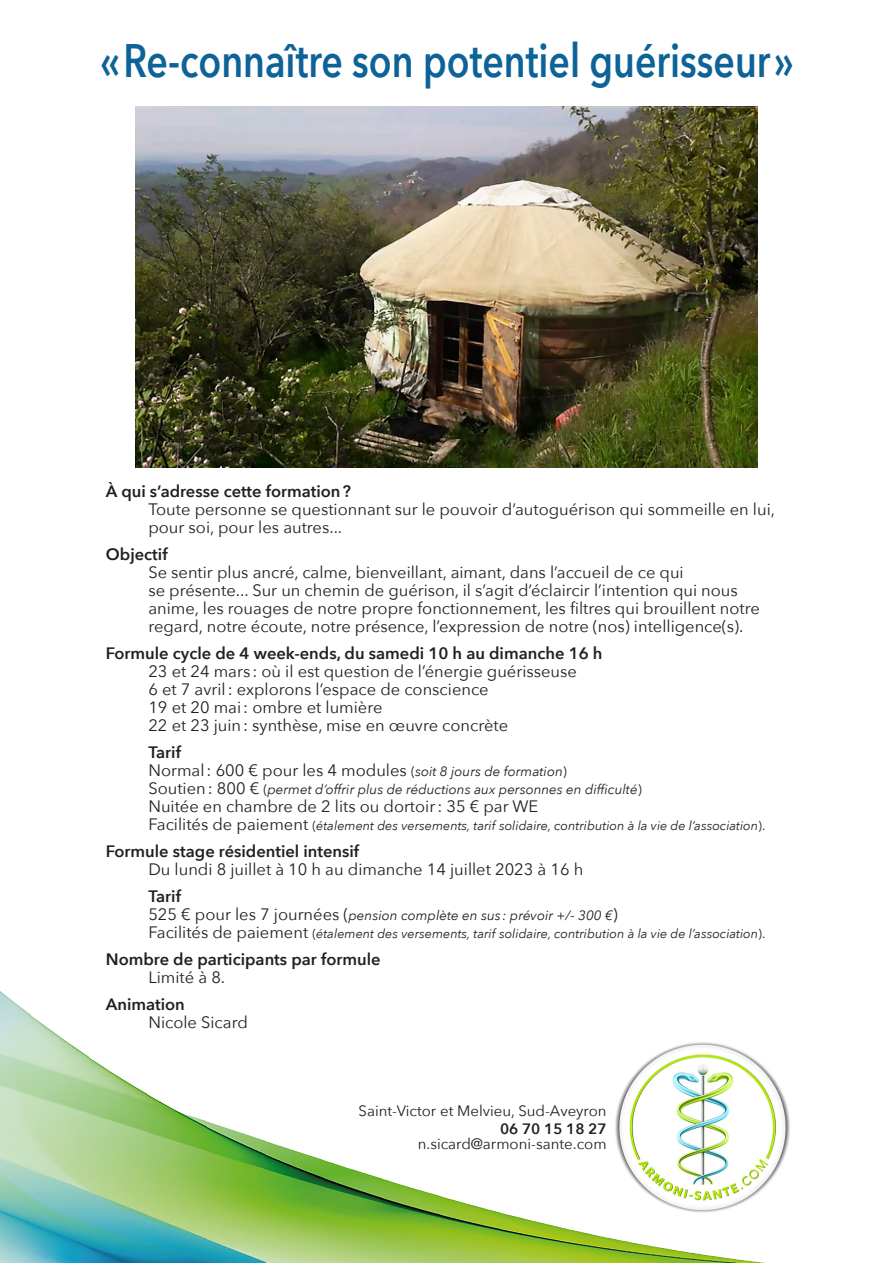
<style>
.page{position:relative;width:893px;height:1263px;background:#fff}
.page>*{position:absolute;margin:0;border:0;box-sizing:border-box;transform-origin:0 0}
.t1{font:600 46.8px "Avenir Next";color:#0d6298;scale:.8 1}
.t2{font:16.5px/18px "Avenir Next";color:#231f20}
.t3{font:600 16.5px "Avenir Next";color:#231f20}
.t4{font:15px "Avenir Next";color:#231f20}
.t5{font:600 15px "Avenir Next";color:#231f20}
.t6{font:italic 13.5px "Avenir Next";color:#231f20}
.t7{font:italic 12.75px "Avenir Next";color:#231f20}
.s1{font-size:13.5px}
.s2{font-style:italic;font-size:13.5px}
.s3{font-style:normal;font-size:16.5px}
.s4{font-style:normal}
</style>
<div class="page">
<img style="left:0;top:991px;width:767px;height:272px">
<img style="left:613px;top:1039px;width:177px;height:179px">
<img style="left:135px;top:106px;width:622px;height:361px">
<p class="t1" style="left:100px;top:20px;width:868px">«Re-connaître son potentiel guérisseur»</p>
<p class="t3" style="left:106px;top:477px;width:247px">À qui s’adresse cette formation?</p>
<p class="t2" style="left:148px;top:499px;width:628px">Toute personne se questionnant sur le pouvoir d’autoguérison qui sommeille en lui, pour soi, pour les autres...</p>
<p class="t3" style="left:106px;top:540px;width:63px">Objectif</p>
<p class="t2" style="left:148px;top:562px;width:613px">Se sentir plus ancré, calme, bienveillant, aimant, dans l’accueil de ce qui<br>se présente... Sur un chemin de guérison, il s’agit d’éclaircir l’intention qui nous anime, les rouages de notre propre fonctionnement, les filtres qui brouillent notre regard, notre écoute, notre présence, l’expression de notre (nos) intelligence(s).</p>
<p class="t3" style="left:106px;top:639px;width:498px">Formule cycle de 4 week-ends, du samedi 10 h au dimanche 16 h</p>
<p class="t2" style="left:148px;top:661px;width:430px">23 et 24 mars : où il est question de l’énergie guérisseuse</p>
<p class="t2" style="left:148px;top:679px;width:342px">6 et 7 avril: explorons l’espace de conscience</p>
<p class="t2" style="left:148px;top:697px;width:236px">19 et 20 mai: ombre et lumière</p>
<p class="t2" style="left:148px;top:715px;width:361px">22 et 23 juin: synthèse, mise en œuvre concrète</p>
<p class="t3" style="left:148px;top:738px;width:34px">Tarif</p>
<p class="t2" style="left:148px;top:760px;width:420px">Normal: 600 € pour les 4 modules <span class="s1">(</span><span class="s2">soit 8 jours de formation</span><span class="s1">)</span></p>
<p class="t6" style="left:148px;top:778px;width:495px"><span class="s3">Soutien: 800 €</span> <span class="s4">(</span>permet d’offrir plus de réductions aux personnes en difficulté<span class="s4">)</span></p>
<p class="t2" style="left:148px;top:796px;width:391px">Nuitée en chambre de 2 lits ou dortoir: 35 € par WE</p>
<p class="t7" style="left:148px;top:814px;width:618px"><span class="s3">Facilités de paiement</span> <span class="s4">(</span>étalement des versements, tarif solidaire, contribution à la vie de l’association<span class="s4">).</span></p>
<p class="t3" style="left:106px;top:837px;width:255px">Formule stage résidentiel intensif</p>
<p class="t2" style="left:148px;top:859px;width:436px">Du lundi 8 juillet à 10 h au dimanche 14 juillet 2023 à 16 h</p>
<p class="t3" style="left:148px;top:882px;width:34px">Tarif</p>
<p class="t6" style="left:148px;top:904px;width:471px"><span class="s3">525 € pour les 7 journées (</span>pension complète en sus : prévoir +/- 300 €<span class="s3">)</span></p>
<p class="t7" style="left:148px;top:922px;width:618px"><span class="s3">Facilités de paiement</span> <span class="s4">(</span>étalement des versements, tarif solidaire, contribution à la vie de l’association<span class="s4">).</span></p>
<p class="t3" style="left:106px;top:945px;width:276px">Nombre de participants par formule</p>
<p class="t2" style="left:148px;top:967px;width:78px">Limité à 8.</p>
<p class="t3" style="left:106px;top:990px;width:80px">Animation</p>
<p class="t2" style="left:148px;top:1012px;width:101px">Nicole Sicard</p>
<p class="t4" style="left:359px;top:1098px;width:249px">Saint-Victor et Melvieu, Sud-Aveyron</p>
<p class="t5" style="left:500px;top:1116px;width:108px">06 70 15 18 27</p>
<p class="t4" style="left:418px;top:1131px;width:190px">n.sicard@armoni-sante.com</p>
</div>
